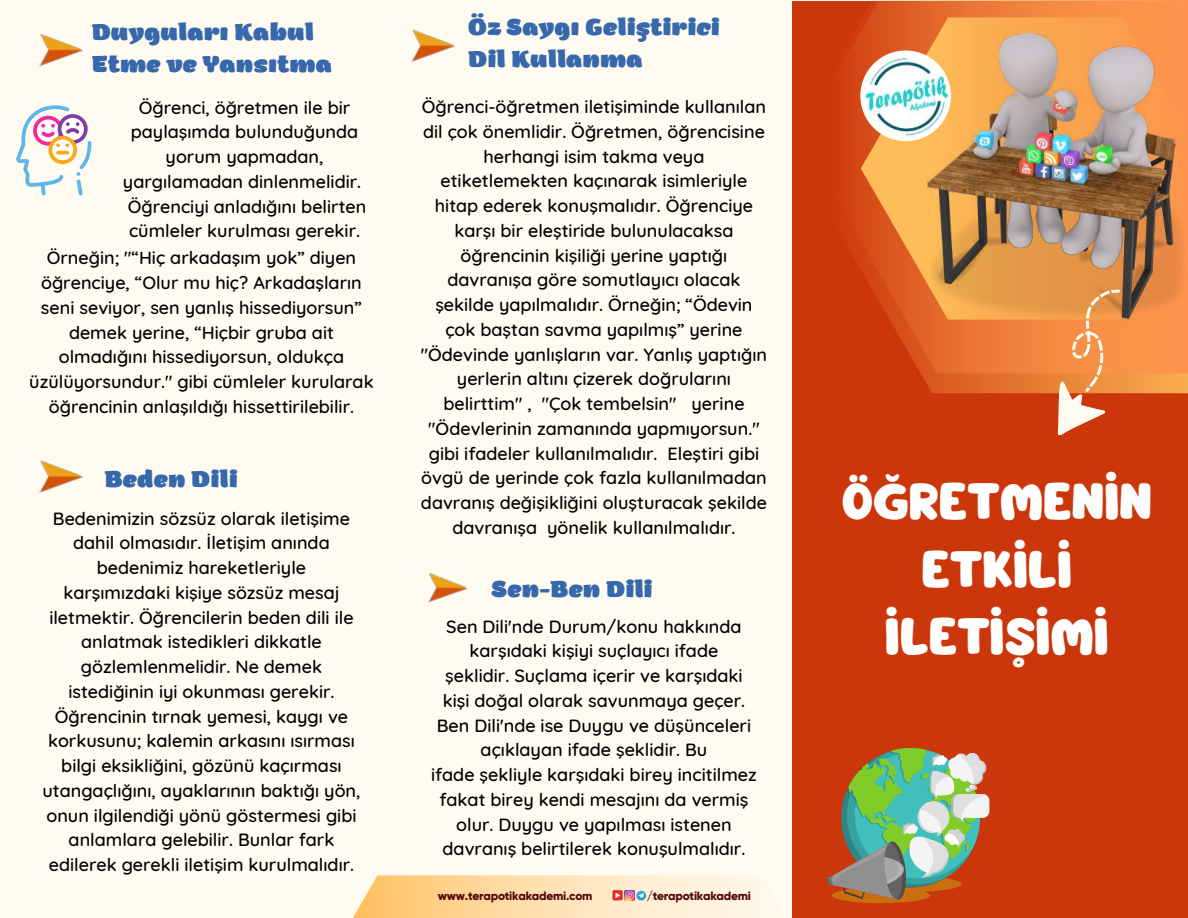
<style>
.page{position:relative;width:1188px;height:918px;background:#fffbf1}
.page>*{position:absolute;margin:0;border:0;box-sizing:border-box;transform-origin:0 0}
.t1{font:45px/67.5px "Mango";color:#fff;text-align:center}
.t2{font:800 22.5px/31.5px "ZT Arturo";color:#3668ab}
.t3{font:500 18px/24.8px "Quicksand";color:#000;text-align:center}
.t4{font:800 12px "Gilroy";letter-spacing:-.02em;color:#54070a}
</style>
<div class="page">
<div style="left:792px;top:1px;width:396px;height:917px;background:#cc360b"></div>
<svg style="left:921px;top:373px;width:267px;height:20px;background:#e67d34"></svg>
<svg style="left:847px;top:0;width:341px;height:373px"></svg>
<svg style="left:861px;top:17px;width:327px;height:303px;background:#ea8138"></svg>
<img style="left:926px;top:33px;width:262px;height:287px">
<svg style="left:1052px;top:289px;width:68px;height:146px"></svg>
<img style="left:860px;top:50px;width:91px;height:91px;border-radius:50%">
<div style="left:952px;top:794px;width:37px;height:24px;background:#f4f4f4;border-radius:7px"></div>
<img style="left:39px;top:33px;width:44px;height:34px">
<svg style="left:16px;top:105px;width:75px;height:90px"></svg>
<svg style="left:56px;top:151px;width:13px;height:4px"></svg>
<img style="left:39px;top:460px;width:44px;height:33px">
<img style="left:411px;top:29px;width:44px;height:34px">
<img style="left:428px;top:573px;width:40px;height:30px">
<svg style="left:353px;top:748px;width:634px;height:170px"></svg>
<p class="t2" style="left:92px;top:20px;width:242px">Duyguları Kabul<br>Etme ve Yansıtma</p>
<p class="t3" style="left:123px;top:94px;width:245px">Öğrenci, öğretmen ile bir paylaşımda bulunduğunda yorum yapmadan, yargılamadan dinlenmelidir.<br>Öğrenciyi anladığını belirten cümleler kurulması gerekir.</p>
<p class="t3" style="left:29px;top:245px;width:346px">Örneğin; "“Hiç arkadaşım yok” diyen öğrenciye, “Olur mu hiç? Arkadaşların seni seviyor, sen yanlış hissediyorsun” demek yerine, “Hiçbir gruba ait olmadığını hissediyorsun, oldukça üzülüyorsundur." gibi cümleler kurularak öğrencinin anlaşıldığı hissettirilebilir.</p>
<p class="t2" style="left:105px;top:467px;width:131px">Beden Dili</p>
<p class="t3" style="left:42px;top:505px;width:320px">Bedenimizin sözsüz olarak iletişime dahil olmasıdır. İletişim anında bedenimiz hareketleriyle karşımızdaki kişiye sözsüz mesaj iletmektir. Öğrencilerin beden dili ile anlatmak istedikleri dikkatle gözlemlenmelidir. Ne demek istediğinin iyi okunması gerekir.<br>Öğrencinin tırnak yemesi, kaygı ve korkusunu; kalemin arkasını ısırması bilgi eksikliğini, gözünü kaçırması utangaçlığını, ayaklarının baktığı yön, onun ilgilendiği yönü göstermesi gibi anlamlara gelebilir. Bunlar fark edilerek gerekli iletişim kurulmalıdır.</p>
<p class="t2" style="left:468px;top:15px;width:250px">Öz Saygı Geliştirici<br>Dil Kullanma</p>
<p class="t3" style="left:421px;top:94px;width:348px">Öğrenci-öğretmen iletişiminde kullanılan dil çok önemlidir. Öğretmen, öğrencisine herhangi isim takma veya etiketlemekten kaçınarak isimleriyle hitap ederek konuşmalıdır. Öğrenciye karşı bir eleştiride bulunulacaksa öğrencinin kişiliği yerine yaptığı davranışa göre somutlayıcı olacak şekilde yapılmalıdır. Örneğin; “Ödevin çok baştan savma yapılmış” yerine "Ödevinde yanlışların var. Yanlış yaptığın yerlerin altını çizerek doğrularını belirttim" , "Çok tembelsin" yerine "Ödevlerinin zamanında yapmıyorsun." gibi ifadeler kullanılmalıdır. Eleştiri gibi övgü de yerinde çok fazla kullanılmadan davranış değişikliğini oluşturacak şekilde davranışa yönelik kullanılmalıdır.</p>
<p class="t2" style="left:492px;top:576px;width:159px">Sen-Ben Dili</p>
<p class="t3" style="left:431px;top:613px;width:327px">Sen Dili'nde Durum/konu hakkında karşıdaki kişiyi suçlayıcı ifade<br>şeklidir. Suçlama içerir ve karşıdaki<br>kişi doğal olarak savunmaya geçer.<br>Ben Dili'nde ise Duygu ve düşünceleri açıklayan ifade şeklidir. Bu<br>ifade şekliyle karşıdaki birey incitilmez fakat birey kendi mesajını da vermiş olur. Duygu ve yapılması istenen davranış belirtilerek konuşulmalıdır.</p>
<p class="t4" style="left:438px;top:888px;width:156px">www.terapotikakademi.com</p>
<p class="t4" style="left:647px;top:888px;width:105px">/terapotikakademi</p>
<h1 class="t1" style="left:842px;top:470px;width:312px">ÖĞRETMENİN<br>ETKİLİ<br>İLETİŞİMİ</h1>
</div>
